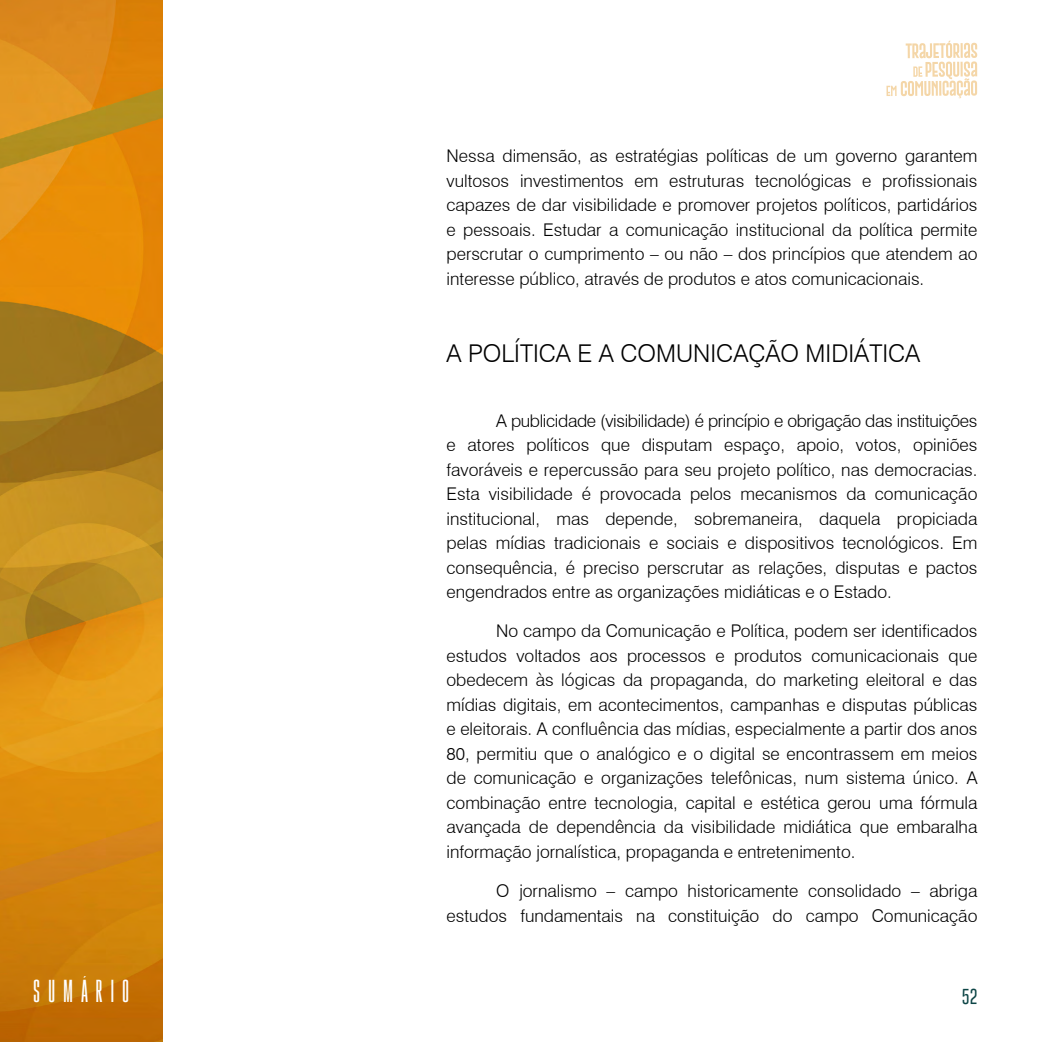
<style>
.page{position:relative;width:1042px;height:1042px;background:#fff}
.page>*{position:absolute;margin:0;border:0;box-sizing:border-box;transform-origin:0 0}
.t1{font:26.25px "Gobold High";letter-spacing:.3em;color:#fff}
.t2{font:300 24.5px "Swiss 721 BT";color:#000}
.t3{font:300 17.5px/24.5px "Swiss 721 BT";color:#000;text-align:justify}
.t4{font:100 15.75px "Gobold";color:#0d4546}
</style>
<div class="page">
<svg style="left:886px;top:41px;width:91px;height:57px"></svg>
<img style="left:0;top:0;width:162px;height:1042px">
<h1 class="t1" style="left:33px;top:974px;width:98px">SUMÁRIO</h1>
<p class="t3" style="left:446px;top:144px;width:532px">Nessa dimensão, as estratégias políticas de um governo garantem vultosos investimentos em estruturas tecnológicas e profissionais capazes de dar visibilidade e promover projetos políticos, partidários e pessoais. Estudar a comunicação institucional da política permite perscrutar o cumprimento – ou não – dos princípios que atendem ao interesse público, através de produtos e atos comunicacionais.</p>
<h2 class="t2" style="left:446px;top:339px;width:475px">A POLÍTICA E A COMUNICAÇÃO MIDIÁTICA</h2>
<p class="t3" style="left:446px;top:408px;width:532px;text-indent:50px">A publicidade (visibilidade) é princípio e obrigação das instituições e atores políticos que disputam espaço, apoio, votos, opiniões favoráveis e repercussão para seu projeto político, nas democracias.<br>Esta visibilidade é provocada pelos mecanismos da comunicação institucional, mas depende, sobremaneira, daquela propiciada pelas mídias tradicionais e sociais e dispositivos tecnológicos. Em consequência, é preciso perscrutar as relações, disputas e pactos engendrados entre as organizações midiáticas e o Estado.</p>
<p class="t3" style="left:446px;top:619px;width:532px;text-indent:50px">No campo da Comunicação e Política, podem ser identificados estudos voltados aos processos e produtos comunicacionais que obedecem às lógicas da propaganda, do marketing eleitoral e das mídias digitais, em acontecimentos, campanhas e disputas públicas e eleitorais. A confluência das mídias, especialmente a partir dos anos 80, permitiu que o analógico e o digital se encontrassem em meios de comunicação e organizações telefônicas, num sistema único. A combinação entre tecnologia, capital e estética gerou uma fórmula avançada de dependência da visibilidade midiática que embaralha informação jornalística, propaganda e entretenimento.</p>
<p class="t3" style="left:446px;top:879px;width:532px;text-align:right">O jornalismo – campo historicamente consolidado – abriga estudos fundamentais na constituição do campo Comunicação</p>
<p class="t4" style="left:962px;top:986px;width:17px">52</p>
</div>
